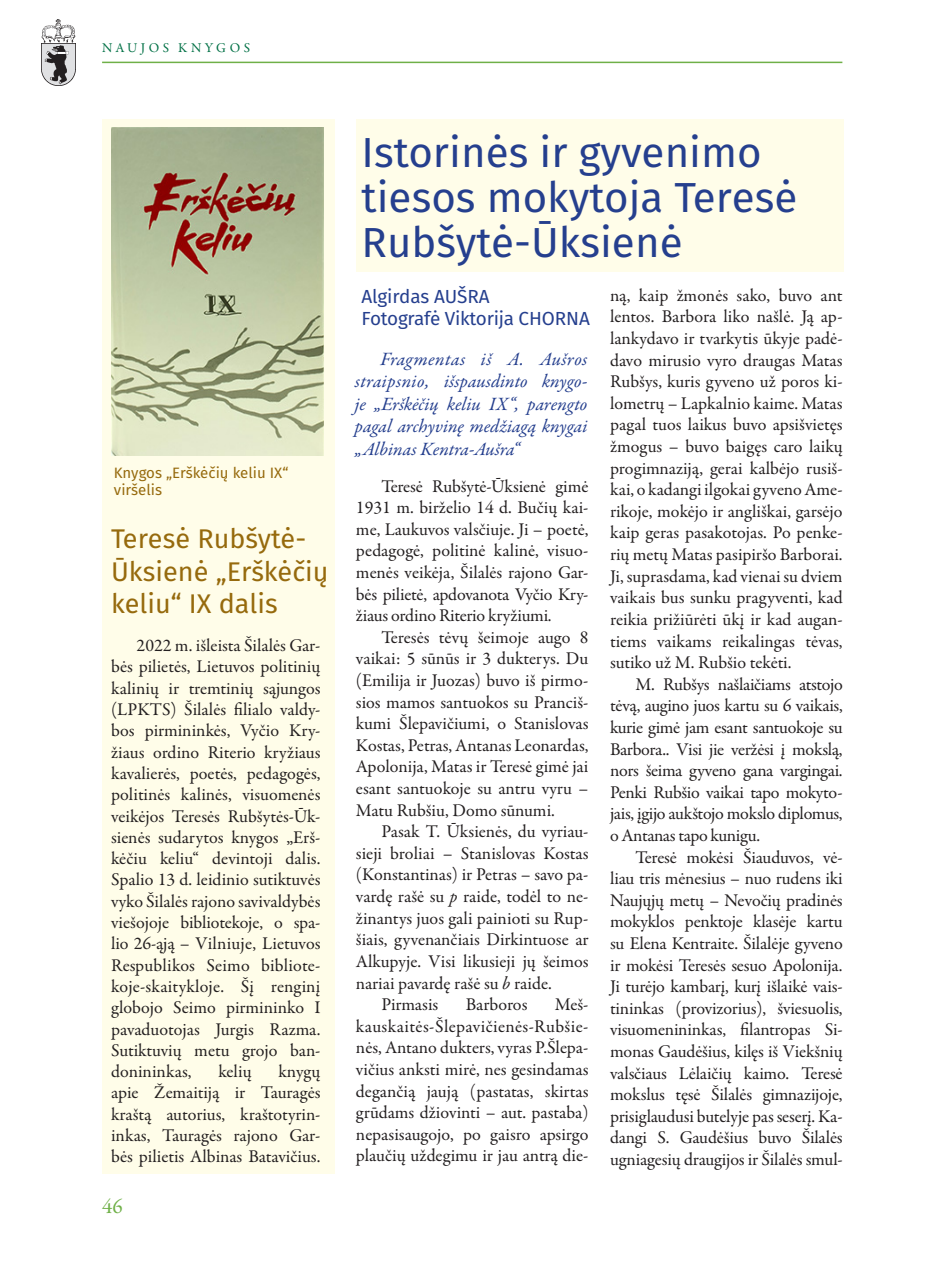
<style>
.page{position:relative;width:936px;height:1276px;background:#fff}
.page>*{position:absolute;margin:0;border:0;box-sizing:border-box;transform-origin:0 0}
.t1{font:42px/45px "Fira Sans";color:#253f8e}
.t2{font:27px/32.4px "Fira Sans";color:#966a0d}
.t3{font:21px "Garamond Premr Pro";color:#6fb048}
.tekstas{font:italic 18.9px/22.5px "Garamond Premr Pro";letter-spacing:-.005em;color:#253f8e;text-align:justify}
.t4{font:18.9px "Fira Sans";letter-spacing:-.015em;color:#253f8e}
.tekstas-2{font:18px/21.6px "Garamond Premr Pro";letter-spacing:-.005em;color:#231f20;text-align:justify}
.parašas{font:15px/16.5px "Fira Sans";color:#966a0d}
.t5{font:13.5px "Garamond Premr Pro";letter-spacing:.25em;color:#017045}
.s1{font-style:italic}
</style>
<div class="page">
<img style="left:41px;top:19px;width:35px;height:67px">
<hr style="left:102px;top:62px;width:740px;height:1px;background:#6fb048">
<div style="left:356px;top:119px;width:487px;height:153px;background:#fffde9"></div>
<div style="left:102px;top:119px;width:232px;height:1055px;background:#fffde9"></div>
<img style="left:111px;top:128px;width:212px;height:327px">
<p class="t5" style="left:102px;top:39px;width:149px">NAUJOS KNYGOS</p>
<p class="parašas" style="left:114px;top:466px;width:176px">Knygos „Erškėčių keliu IX“ viršelis</p>
<p class="t2" style="left:111px;top:524px;width:197px">Teresė Rubšytė-</p>
<p class="t2" style="left:111px;top:557px;width:219px">Ūksienė „Erškėčių keliu“ IX dalis</p>
<p class="tekstas-2" style="left:111px;top:635px;width:211px;text-indent:26px">2022 m. išleista Šilalės Gar&shy;bės pilietės, Lietuvos politinių kalinių ir tremtinių sąjungos (LPKTS) Šilalės filialo valdy&shy;bos pirmininkės, Vyčio Kry&shy;žiaus ordino Riterio kryžiaus kavalierės, poetės, pedagogės, politinės kalinės, visuomenės veikėjos Teresės Rubšytės-Ūk&shy;sienės sudarytos knygos „Erš&shy;kėčiu keliu“ devintoji dalis.</p>
<p class="tekstas-2" style="left:111px;top:869px;width:211px">Spalio 13 d. leidinio sutiktuvės vyko Šilalės rajono savivaldybės viešojoje bibliotekoje, o spa-</p>
<p class="tekstas-2" style="left:111px;top:933px;width:211px">lio 26-ąją – Vilniuje, Lietuvos Respublikos Seimo bibliote&shy;koje-skaitykloje. Šį renginį globojo Seimo pirmininko I pavaduotojas Jurgis Razma.</p>
<p class="tekstas-2" style="left:111px;top:1040px;width:211px">Sutiktuvių metu grojo ban&shy;donininkas,</p>
<p class="tekstas-2" style="left:218px;top:1061px;width:35px">kelių</p>
<p class="tekstas-2" style="left:111px;top:1061px;width:211px;text-indent:167px">knygų apie Žemaitiją ir Tauragės kraštą autorius, kraštotyrin&shy;inkas, Tauragės rajono Gar&shy;bės pilietis Albinas Batavičius.</p>
<p class="t3" style="left:102px;top:1193px;width:22px">46</p>
<p class="t1" style="left:361px;top:133px;width:437px">Istorinės ir gyvenimo tiesos mokytoja Teresė<br>Rubšytė-Ūksienė</p>
<p class="t4" style="left:361px;top:283px;width:130px">Algirdas AUŠRA</p>
<p class="t4" style="left:361px;top:305px;width:230px">Fotografė Viktorija CHORNA</p>
<p class="tekstas" style="left:355px;top:348px;width:234px;text-indent:26px">Fragmentas iš A. Aušros straipsnio, išspausdinto knygo&shy;je „Erškėčių keliu IX“, parengto pagal archyvinę medžiagą knygai „Albinas Kentra-Aušra“</p>
<p class="tekstas-2" style="left:610px;top:285px;width:234px">ną, kaip žmonės sako, buvo ant lentos. Barbora liko našlė. Ją ap&shy;lankydavo ir tvarkytis ūkyje padė&shy;davo mirusio vyro draugas Matas Rubšys, kuris gyveno už poros ki&shy;lometrų – Lapkalnio kaime. Matas pagal tuos laikus buvo apsišvietęs žmogus – buvo baigęs caro laikų progimnaziją, gerai kalbėjo rusiš&shy;kai, o kadangi ilgokai gyveno Ame&shy;rikoje, mokėjo ir angliškai, garsėjo kaip geras pasakotojas. Po penke&shy;rių metų Matas pasipiršo Barborai.<br>Ji, suprasdama, kad vienai su dviem vaikais bus sunku pragyventi, kad reikia prižiūrėti ūkį ir kad augan&shy;tiems vaikams reikalingas tėvas, sutiko už M. Rubšio tekėti.</p>
<p class="tekstas-2" style="left:610px;top:673px;width:234px;text-indent:26px">M. Rubšys našlaičiams atstojo tėvą, augino juos kartu su 6 vaikais, kurie gimė jam esant santuokoje su Barbora.. Visi jie veržėsi į mokslą, nors šeima gyveno gana vargingai.<br>Penki Rubšio vaikai tapo mokyto&shy;jais, įgijo aukštojo mokslo diplomus, o Antanas tapo kunigu.</p>
<p class="tekstas-2" style="left:610px;top:846px;width:234px;text-indent:26px">Teresė mokėsi Šiauduvos, vė&shy;liau tris mėnesius – nuo rudens iki Naujųjų metų – Nevočių pradinės mokyklos penktoje klasėje kartu su Elena Kentraite. Šilalėje gyveno ir mokėsi Teresės sesuo Apolonija.<br>Ji turėjo kambarį, kurį išlaikė vais&shy;tininkas (provizorius), šviesuolis, visuomenininkas, filantropas Si&shy;monas Gaudėšius, kilęs iš Viekšnių valsčiaus Lėlaičių kaimo. Teresė mokslus tęsė Šilalės gimnazijoje, prisiglaudusi butelyje pas seserį. Ka&shy;dangi S. Gaudėšius buvo Šilalės ugniagesių draugijos ir Šilalės smul-</p>
<p class="tekstas-2" style="left:356px;top:475px;width:234px;text-indent:26px">Teresė Rubšytė-Ūksienė gimė 1931 m. birželio 14 d. Bučių kai&shy;me, Laukuvos valsčiuje. Ji – poetė, pedagogė, politinė kalinė, visuo&shy;menės veikėja, Šilalės rajono Gar&shy;bės pilietė, apdovanota Vyčio Kry&shy;žiaus ordino Riterio kryžiumi.</p>
<p class="tekstas-2" style="left:356px;top:627px;width:234px;text-indent:26px">Teresės tėvų šeimoje augo 8 vaikai: 5 sūnūs ir 3 dukterys. Du (Emilija ir Juozas) buvo iš pirmo&shy;sios mamos santuokos su Pranciš&shy;kumi Šlepavičiumi, o Stanislovas Kostas, Petras, Antanas Leonardas, Apolonija, Matas ir Teresė gimė jai esant santuokoje su antru vyru – Matu Rubšiu, Domo sūnumi.</p>
<p class="tekstas-2" style="left:356px;top:821px;width:234px;text-indent:26px">Pasak T. Ūksienės, du vyriau&shy;sieji broliai – Stanislovas Kostas (Konstantinas) ir Petras – savo pa&shy;vardę rašė su <span class="s1">p</span> raide, todėl to ne&shy;žinantys juos gali painioti su Rup&shy;šiais, gyvenančiais Dirkintuose ar Alkupyje. Visi likusieji jų šeimos nariai pavardę rašė su <span class="s1">b</span> raide.</p>
<p class="tekstas-2" style="left:381px;top:994px;width:58px">Pirmasis</p>
<p class="tekstas-2" style="left:465px;top:994px;width:63px">Barboros</p>
<p class="tekstas-2" style="left:356px;top:994px;width:234px;text-indent:199px">Meš&shy;kauskaitės-Šlepavičienės-Rubšie&shy;nės, Antano dukters, vyras P.Šlepa&shy;vičius anksti mirė, nes gesindamas degančią jaują (pastatas, skirtas grūdams džiovinti – aut. pastaba) nepasisaugojo, po gaisro apsirgo plaučių uždegimu ir jau antrą die-</p>
</div>
